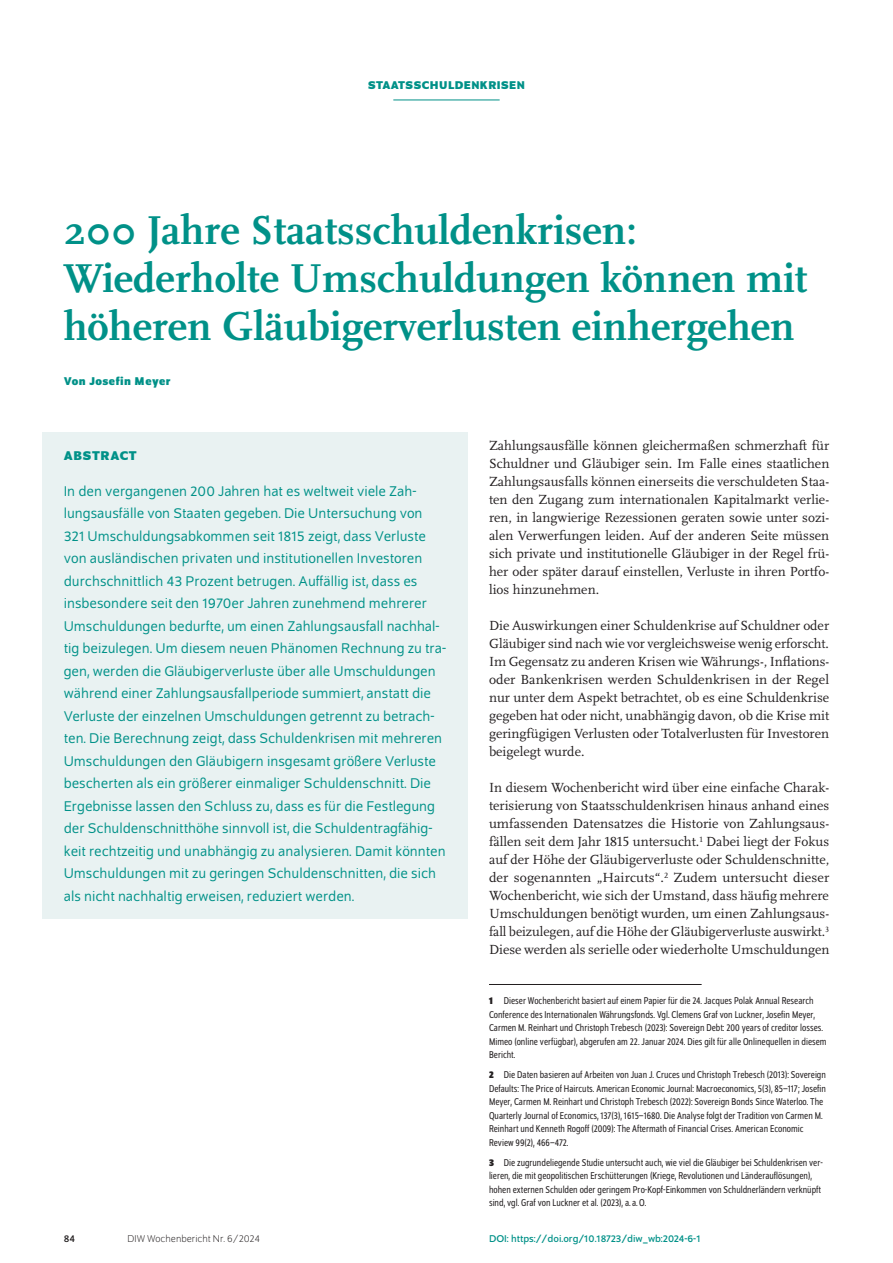
<style>
.page{position:relative;width:893px;height:1263px;background:#fff}
.page>*{position:absolute;margin:0;border:0;box-sizing:border-box;transform-origin:0 0}
.t1{font:700 42px/48px "Scala Pro";color:#009188}
.t2{font:15px/22.5px "Schumpeter Blond";color:#009188}
.t3{font:13.8px/18px "Scala Pro";color:#231f20;text-align:justify}
.t4{font:700 13.5px "Schumpeter";letter-spacing:.05em;color:#009188}
.t5{font:700 12px "Schumpeter";letter-spacing:.04em;color:#009188}
.t6{font:semi-condensed 10.5px/13.5px "Schumpeter Blond";color:#231f20}
.t7{font:10.5px "Schumpeter";color:#009188}
.t8{font:300 10.5px "Schumpeter";color:#231f20}
.t9{font:10.5px "Schumpeter";color:#231f20}
.s1{font-family:"Schumpeter";font-weight:700}
</style>
<div class="page">
<hr style="left:393px;top:100px;width:107px;height:1px;background:#009188">
<div style="left:43px;top:432px;width:425px;height:486px;background:#e9f2f2"></div>
<hr style="left:489px;top:984px;width:213px;height:1px;background:#231f20">
<p class="t5" style="left:368px;top:79px;width:158px">STAATSSCHULDENKRISEN</p>
<h1 class="t1" style="left:64px;top:203px;width:745px">200 Jahre Staatsschuldenkrisen:<br>Wiederholte Umschuldungen können mit höheren Gläubigerverlusten einhergehen</h1>
<p class="t5" style="left:64px;top:374px;width:108px">Von Josefin Meyer</p>
<p class="t4" style="left:64px;top:448px;width:75px">ABSTRACT</p>
<p class="t2" style="left:64px;top:480px;width:384px">In den vergangenen 200 Jahren hat es weltweit viele Zah&shy;lungsausfälle von Staaten gegeben. Die Untersuchung von 321 Umschuldungsabkommen seit 1815 zeigt, dass Verluste von ausländischen privaten und institutionellen Investoren durchschnittlich 43 Prozent betrugen. Auffällig ist, dass es insbesondere seit den 1970er Jahren zunehmend mehrerer Umschuldungen bedurfte, um einen Zahlungsausfall nachhal&shy;tig beizulegen. Um diesem neuen Phänomen Rechnung zu tra&shy;gen, werden die Gläubigerverluste über alle Umschuldungen während einer Zahlungsausfallperiode summiert, anstatt die Verluste der einzelnen Umschuldungen getrennt zu betrach&shy;ten. Die Berechnung zeigt, dass Schuldenkrisen mit mehreren Umschuldungen den Gläubigern insgesamt größere Verluste bescherten als ein größerer einmaliger Schuldenschnitt. Die Ergebnisse lassen den Schluss zu, dass es für die Festlegung der Schuldenschnitthöhe sinnvoll ist, die Schuldentragfähig&shy;keit rechtzeitig und unabhängig zu analysieren. Damit könnten Umschuldungen mit zu geringen Schuldenschnitten, die sich als nicht nachhaltig erweisen, reduziert werden.</p>
<p class="t3" style="left:489px;top:436px;width:342px">Zahlungsausfälle können gleichermaßen schmerzhaft für Schuldner und Gläubiger sein. Im Falle eines staatlichen Zahlungsausfalls können einerseits die verschuldeten Staa&shy;ten den Zugang zum internationalen Kapitalmarkt verlie&shy;ren, in langwierige Rezessionen geraten sowie unter sozi&shy;alen Verwerfungen leiden. Auf der anderen Seite müssen sich private und institutionelle Gläubiger in der Regel frü&shy;her oder später darauf einstellen, Verluste in ihren Portfo&shy;lios hinzunehmen.</p>
<p class="t3" style="left:489px;top:616px;width:342px">Die Auswirkungen einer Schuldenkrise auf Schuldner oder Gläubiger sind nach wie vor vergleichsweise wenig erforscht.<br>Im Gegensatz zu anderen Krisen wie Währungs-, Inflations&shy;oder Bankenkrisen werden Schuldenkrisen in der Regel nur unter dem Aspekt betrachtet, ob es eine Schuldenkrise gegeben hat oder nicht, unabhängig davon, ob die Krise mit geringfügigen Verlusten oder Totalverlusten für Investoren beigelegt wurde.</p>
<p class="t3" style="left:489px;top:778px;width:342px">In diesem Wochenbericht wird über eine einfache Charak&shy;terisierung von Staatsschuldenkrisen hinaus anhand eines umfassenden Datensatzes die Historie von Zahlungsaus&shy;fällen seit dem Jahr 1815 untersucht.<sup>1</sup> Dabei liegt der Fokus auf der Höhe der Gläubigerverluste oder Schuldenschnitte, der sogenannten „Haircuts“.<sup>2</sup> Zudem untersucht dieser Wochenbericht, wie sich der Umstand, dass häufig mehrere Umschuldungen benötigt wurden, um einen Zahlungsaus&shy;fall beizulegen, auf die Höhe der Gläubigerverluste auswirkt.<sup>3<br></sup>Diese werden als serielle oder wiederholte Umschuldungen</p>
<p class="t6" style="left:489px;top:994px;width:339px"><span class="s1">1</span> Dieser Wochenbericht basiert auf einem Papier für die 24. Jacques Polak Annual Research Conference des Internationalen Währungsfonds. Vgl. Clemens Graf von Luckner, Josefin Meyer, Carmen M. Reinhart und Christoph Trebesch (2023): Sovereign Debt: 200 years of creditor losses.<br>Mimeo (online verfügbar), abgerufen am 22. Januar 2024. Dies gilt für alle Onlinequellen in diesem Bericht.</p>
<p class="t6" style="left:489px;top:1068px;width:338px"><span class="s1">2</span> Die Daten basieren auf Arbeiten von Juan J. Cruces und Christoph Trebesch (2013): Sovereign Defaults: The Price of Haircuts. American Economic Journal: Macroeconomics, 5(3), 85–117; Josefin Meyer, Carmen M. Reinhart und Christoph Trebesch (2022): Sovereign Bonds Since Waterloo. The Quarterly Journal of Economics, 137(3), 1615–1680. Die Analyse folgt der Tradition von Carmen M.<br>Reinhart und Kenneth Rogoff (2009): The Aftermath of Financial Crises. American Economic Review 99(2), 466–472.</p>
<p class="t6" style="left:489px;top:1156px;width:335px"><span class="s1">3</span> Die zugrundeliegende Studie untersucht auch, wie viel die Gläubiger bei Schuldenkrisen ver&shy;lieren, die mit geopolitischen Erschütterungen (Kriege, Revolutionen und Länderauflösungen), hohen externen Schulden oder geringem Pro-Kopf-Einkommen von Schuldnerländern verknüpft sind, vgl. Graf von Luckner et al. (2023), a.a.O.</p>
<p class="t9" style="left:64px;top:1233px;width:13px">84</p>
<p class="t8" style="left:128px;top:1234px;width:134px">DIW Wochenbericht Nr. 6/2024</p>
<p class="t7" style="left:489px;top:1233px;width:213px">DOI: https://doi.org/10.18723/diw_wb:2024-6-1</p>
</div>
